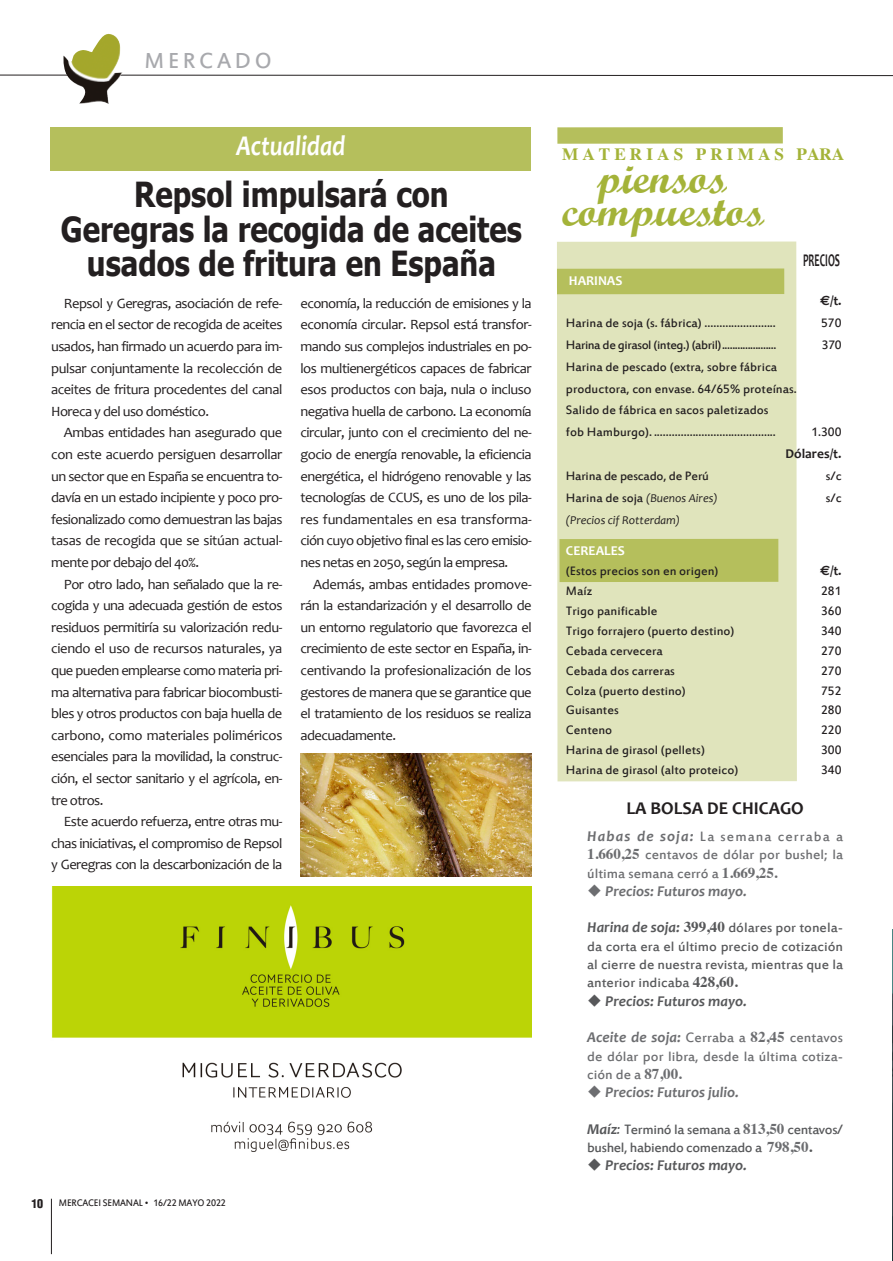
<style>
.page{position:relative;width:893px;height:1261px;background:#fff}
.page>*{position:absolute;margin:0;border:0;box-sizing:border-box;transform-origin:0 0}
.t1{font:700 45px/33px "Script";color:#a4b339;text-align:center}
.t2{font:700 34.5px/34.5px "Tahoma";color:#231f20;text-align:center;scale:.85 1}
.t3{font:italic 700 28.8px "Candara";color:#fff;scale:.84 1}
.t4{font:24px "Estrangelo Edessa";letter-spacing:.15em;color:#a8a9ad}
.t5{font:700 18px "Candara";color:#231f20}
.t6{font:700 18px "Candara";color:#231f20;scale:.55 1}
.t7{font:700 17.25px "Times";letter-spacing:.235em;color:#a4b339}
.t8{font:15px/18.3px "Estrangelo Edessa";color:#6c6d70;text-align:justify}
.t9{font:15px/18.3px "Estrangelo Edessa";color:#57585a;text-align:justify}
.t10{font:15px/18.3px "Estrangelo Edessa";letter-spacing:-.025em;color:#57585a}
.t11{font:italic 700 15px "Candara";color:#6c6d70}
.t12{font:italic 700 15px "Candara";color:#57585a}
.t13{font:14.25px/21.6px "Candara";letter-spacing:-.04em;color:#231f20;text-align:justify}
.t14{font:13.5px/21.9px "Estrangelo Edessa";color:#231f20}
.t15{font:13.5px "Estrangelo Edessa";letter-spacing:-.03em;color:#231f20}
.t16{font:700 13.5px "Candara";color:#231f20}
.t17{font:700 13.5px "Candara";color:#fff}
.t18{font:italic 12px "Candara";color:#231f20}
.t19{font:900 condensed 12px "Helvetica";color:#231f20}
.t20{font:10.5px "Estrangelo Edessa";letter-spacing:-.015em;color:#231f20;scale:.95 1}
.s1{font-family:"Euro Sans"}
.s2{font-family:"Estrangelo Edessa";font-style:normal;font-size:13.5px}
.s3{font-family:"Candara";font-weight:700;font-style:italic}
.s4{font-family:"Times";font-weight:700}
.s5{font-family:"Candara";font-style:italic}
.s6{font-family:"Times";font-weight:700;color:#6c6d70}
</style>
<div class="page">
<hr style="left:51px;top:1199px;width:1px;height:55px;background:#231f20">
<svg style="left:0;top:74px;width:893px;height:3px"></svg>
<img style="left:62px;top:33px;width:60px;height:71px">
<div style="left:557px;top:242px;width:240px;height:539px;background:#e0e4bc"></div>
<div style="left:559px;top:539px;width:219px;height:43px;background:#b5bf5c"></div>
<div style="left:557px;top:127px;width:226px;height:17px;background:#b5bf5c"></div>
<div style="left:557px;top:268px;width:227px;height:26px;background:#b5bf5c"></div>
<div style="left:51px;top:127px;width:480px;height:44px;background:#b5bf5c"></div>
<img style="left:892px;top:930px;width:1px;height:330px">
<img style="left:51px;top:886px;width:480px;height:266px">
<img style="left:301px;top:753px;width:230px;height:123px">
<h3 class="t4" style="left:144px;top:48px;width:129px">MERCADO</h3>
<h3 class="t3" style="left:236px;top:128px;width:131px">Actualidad</h3>
<h2 class="t2" style="left:61px;top:176px;width:544px">Repsol impulsará con<br>Geregras la recogida de aceites usados de fritura en España</h2>
<p class="t13" style="left:51px;top:292px;width:233px;text-indent:13px">Repsol y Geregras, asociación de refe&shy;rencia en el sector de recogida de aceites usados, han firmado un acuerdo para im&shy;pulsar conjuntamente la recolección de aceites de fritura procedentes del canal Horeca y del uso doméstico.</p>
<p class="t13" style="left:51px;top:422px;width:233px;text-indent:13px">Ambas entidades han asegurado que con este acuerdo persiguen desarrollar un sector que en España se encuentra to&shy;davía en un estado incipiente y poco pro&shy;fesionalizado como demuestran las bajas tasas de recogida que se sitúan actual&shy;mente por debajo del 40%.</p>
<p class="t13" style="left:51px;top:573px;width:233px;text-indent:13px">Por otro lado, han señalado que la re&shy;cogida y una adecuada gestión de estos residuos permitiría su valorización redu&shy;ciendo el uso de recursos naturales, ya que pueden emplearse como materia pri&shy;ma alternativa para fabricar biocombusti&shy;bles y otros productos con baja huella de carbono, como materiales poliméricos esenciales para la movilidad, la construc&shy;ción, el sector sanitario y el agrícola, en&shy;tre otros.</p>
<p class="t13" style="left:51px;top:810px;width:233px;text-indent:13px">Este acuerdo refuerza, entre otras mu&shy;chas iniciativas, el compromiso de Repsol y Geregras con la descarbonización de la</p>
<p class="t13" style="left:300px;top:292px;width:233px">economía, la reducción de emisiones y la economía circular. Repsol está transfor&shy;mando sus complejos industriales en po&shy;los multienergéticos capaces de fabricar esos productos con baja, nula o incluso negativa huella de carbono. La economía circular, junto con el crecimiento del ne&shy;gocio de energía renovable, la eficiencia energética, el hidrógeno renovable y las tecnologías de CCUS, es uno de los pila&shy;res fundamentales en esa transforma&shy;ción cuyo objetivo final es las cero emisio&shy;nes netas en 2050, según la empresa.</p>
<p class="t13" style="left:300px;top:573px;width:233px;text-indent:13px">Además, ambas entidades promove&shy;rán la estandarización y el desarrollo de un entorno regulatorio que favorezca el crecimiento de este sector en España, in&shy;centivando la profesionalización de los gestores de manera que se garantice que el tratamiento de los residuos se realiza adecuadamente.</p>
<p class="t19" style="left:32px;top:1199px;width:13px">10</p>
<p class="t20" style="left:59px;top:1198px;width:177px">MERCACEI SEMANAL • 16/22 MAYO 2022</p>
<p class="t7" style="left:562px;top:147px;width:284px">MATERIAS PRIMAS PARA</p>
<h1 class="t1" style="left:562px;top:165px;width:203px">piensos compuestos</h1>
<p class="t6" style="left:803px;top:248px;width:69px">PRECIOS</p>
<p class="t17" style="left:569px;top:272px;width:55px">HARINAS</p>
<p class="t16" style="left:820px;top:292px;width:23px"><span class="s1">€</span>/t.</p>
<p class="t14" style="left:566px;top:313px;width:211px">Harina de soja (s. fábrica) ........................</p>
<p class="t14" style="left:821px;top:313px;width:22px">570</p>
<p class="t15" style="left:566px;top:338px;width:212px">Harina de girasol (integ.) (abril).....................</p>
<p class="t14" style="left:822px;top:334px;width:21px">370</p>
<p class="t14" style="left:566px;top:356px;width:232px">Harina de pescado (extra, sobre fábrica productora, con envase. 64/65% proteínas.<br>Salido de fábrica en sacos paletizados<br>fob Hamburgo). .........................................</p>
<p class="t14" style="left:811px;top:422px;width:32px">1.300</p>
<p class="t16" style="left:785px;top:445px;width:58px">Dólares/t.</p>
<p class="t14" style="left:566px;top:466px;width:145px">Harina de pescado, de Perú</p>
<p class="t14" style="left:826px;top:466px;width:17px">s/c</p>
<p class="t18" style="left:566px;top:491px;width:153px"><span class="s2">Harina de soja</span> (Buenos Aires)</p>
<p class="t14" style="left:826px;top:488px;width:17px">s/c</p>
<p class="t18" style="left:566px;top:512px;width:116px">(Precios cif Rotterdam)</p>
<p class="t17" style="left:566px;top:542px;width:60px">CEREALES</p>
<p class="t14" style="left:566px;top:560px;width:154px">(Estos precios son en origen)</p>
<p class="t16" style="left:820px;top:562px;width:23px"><span class="s1">€</span>/t.</p>
<p class="t14" style="left:566px;top:580px;width:28px">Maíz</p>
<p class="t14" style="left:821px;top:580px;width:22px">281</p>
<p class="t14" style="left:566px;top:600px;width:93px">Trigo panificable</p>
<p class="t14" style="left:821px;top:600px;width:22px">360</p>
<p class="t14" style="left:566px;top:620px;width:170px">Trigo forrajero (puerto destino)</p>
<p class="t14" style="left:821px;top:620px;width:22px">340</p>
<p class="t14" style="left:566px;top:640px;width:98px">Cebada cervecera</p>
<p class="t14" style="left:821px;top:640px;width:22px">270</p>
<p class="t14" style="left:566px;top:660px;width:111px">Cebada dos carreras</p>
<p class="t14" style="left:821px;top:660px;width:22px">270</p>
<p class="t14" style="left:566px;top:680px;width:121px">Colza (puerto destino)</p>
<p class="t14" style="left:821px;top:680px;width:22px">752</p>
<p class="t14" style="left:566px;top:700px;width:54px">Guisantes</p>
<p class="t14" style="left:821px;top:700px;width:22px">280</p>
<p class="t14" style="left:566px;top:720px;width:48px">Centeno</p>
<p class="t14" style="left:821px;top:720px;width:22px">220</p>
<p class="t14" style="left:566px;top:740px;width:140px">Harina de girasol (pellets)</p>
<p class="t14" style="left:821px;top:740px;width:22px">300</p>
<p class="t14" style="left:566px;top:760px;width:174px">Harina de girasol (alto proteico)</p>
<p class="t14" style="left:821px;top:760px;width:22px">340</p>
<p class="t5" style="left:626px;top:796px;width:179px">LA BOLSA DE CHICAGO</p>
<p class="t8" style="left:587px;top:828px;width:257px"><span class="s3">Habas de soja:</span> La semana cerraba a <span class="s4">1.660,25</span> centavos de dólar por bushel; la última semana cerró a <span class="s4">1.669,25.</span></p>
<p class="t11" style="left:587px;top:881px;width:161px">◆ Precios: Futuros mayo.</p>
<p class="t9" style="left:587px;top:920px;width:257px"><span class="s3">Harina de soja:</span> <span class="s4">399,40</span> dólares por tonela&shy;da corta era el último precio de cotización al cierre de nuestra revista, mientras que la anterior indicaba <span class="s4">428,60.</span></p>
<p class="t12" style="left:587px;top:991px;width:161px">◆ Precios: Futuros mayo.</p>
<p class="t8" style="left:587px;top:1029px;width:257px"><span class="s3">Aceite de soja:</span> Cerraba a <span class="s4">82,45</span> centavos de dólar por libra, desde la última cotiza&shy;ción de a <span class="s4">87,00.</span></p>
<p class="t11" style="left:587px;top:1083px;width:153px">◆ Precios: Futuros julio.</p>
<p class="t10" style="left:587px;top:1121px;width:257px"><span class="s3">Maíz</span><span class="s5">:</span> Terminó la semana a <span class="s6">813,50</span> centavos/ bushel, habiendo comenzado a <span class="s6">798,50</span><span class="s4">.</span></p>
<p class="t12" style="left:587px;top:1156px;width:161px">◆ Precios: Futuros mayo.</p>
</div>
